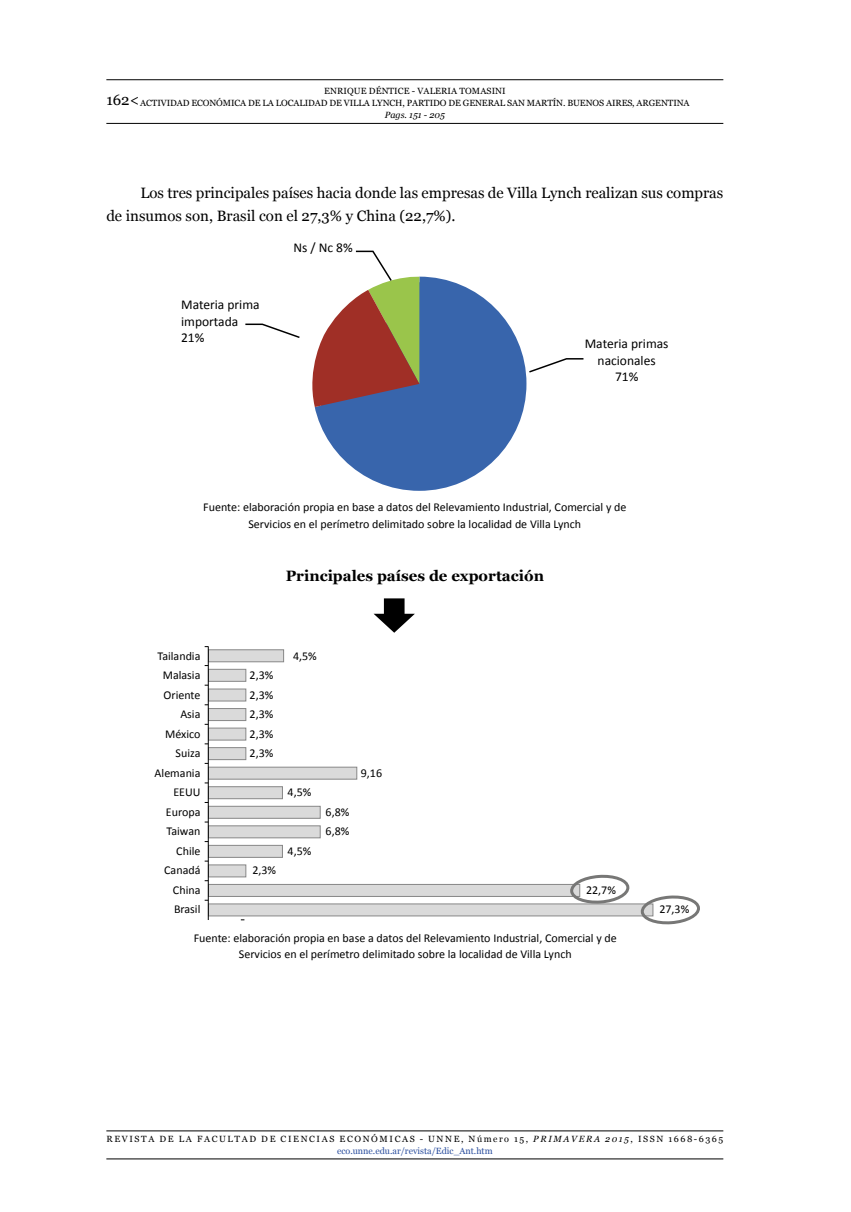
<style>
.page{position:relative;width:851px;height:1212px;background:#fff}
.page>*{position:absolute;margin:0;border:0;box-sizing:border-box;transform-origin:0 0}
.t1{font:15px/22.5px "Georgia";color:#000}
.t2{font:700 15px "Georgia";color:#000}
.t3{font:13.5px/16.5px "Calibri";color:#000}
.t4{font:12px/19.5px "Calibri";color:#000;text-align:center}
.t5{font:9px/12px "Georgia";color:#000;text-align:center}
.t6{font:9px/12px "Georgia";letter-spacing:.18em;color:#000;text-align:center}
.t7{font:italic 9px "Georgia";color:#000}
.s1{font-style:italic}
.s2{color:#294d9d}
</style>
<div class="page">
<hr style="left:106px;top:123px;width:617px;height:1px;background:#000">
<hr style="left:106px;top:79px;width:617px;height:1px;background:#000">
<hr style="left:106px;top:1158px;width:617px;height:1px;background:#000">
<hr style="left:106px;top:1130px;width:617px;height:1px;background:#000">
<div style="left:312px;top:277px;width:214px;height:214px;background:#3865ac;border-radius:50%"></div>
<svg style="left:245px;top:250px;width:174px;height:159px"></svg>
<svg style="left:529px;top:358px;width:55px;height:15px"></svg>
<svg style="left:373px;top:598px;width:42px;height:35px"></svg>
<div style="left:208px;top:649px;width:76px;height:13px;background:#dadada;border:1px solid #878787"></div>
<div style="left:208px;top:669px;width:38px;height:12px;background:#dadada;border:1px solid #878787"></div>
<div style="left:208px;top:689px;width:38px;height:12px;background:#dadada;border:1px solid #878787"></div>
<div style="left:208px;top:708px;width:38px;height:13px;background:#dadada;border:1px solid #878787"></div>
<div style="left:208px;top:728px;width:38px;height:12px;background:#dadada;border:1px solid #878787"></div>
<div style="left:208px;top:747px;width:38px;height:13px;background:#dadada;border:1px solid #878787"></div>
<div style="left:208px;top:767px;width:149px;height:12px;background:#dadada;border:1px solid #878787"></div>
<div style="left:208px;top:786px;width:74px;height:13px;background:#dadada;border:1px solid #878787"></div>
<div style="left:208px;top:806px;width:112px;height:12px;background:#dadada;border:1px solid #878787"></div>
<div style="left:208px;top:845px;width:74px;height:12px;background:#dadada;border:1px solid #878787"></div>
<div style="left:208px;top:865px;width:38px;height:12px;background:#dadada;border:1px solid #878787"></div>
<div style="left:208px;top:884px;width:372px;height:13px;background:#dadada;border:1px solid #878787"></div>
<div style="left:208px;top:904px;width:445px;height:12px;background:#dadada;border:1px solid #878787"></div>
<div style="left:208px;top:826px;width:112px;height:12px;background:#dadada;border:1px solid #878787"></div>
<hr style="left:208px;top:646px;width:1px;height:274px;background:#000">
<svg style="left:569px;top:875px;width:61px;height:30px"></svg>
<svg style="left:640px;top:895px;width:60px;height:30px"></svg>
<p class="t5" style="left:140px;top:85px;width:551px">ENRIQUE DÉNTICE - VALERIA TOMASINI<br>ACTIVIDAD ECONÓMICA DE LA LOCALIDAD DE VILLA LYNCH, PARTIDO DE GENERAL SAN MARTÍN. BUENOS AIRES, ARGENTINA</p>
<p class="t7" style="left:385px;top:109px;width:61px">Pags. 151 - 205</p>
<p class="t1" style="left:106px;top:89px;width:34px">162&lt;</p>
<p class="t1" style="left:106px;top:182px;width:618px;text-indent:34px">Los tres principales países hacia donde las empresas de Villa Lynch realizan sus compras de insumos son, Brasil con el 27,3% y China (22,7%).</p>
<p class="t3" style="left:181px;top:297px;width:80px">Materia prima importada<br>21%</p>
<p class="t3" style="left:293px;top:240px;width:61px">Ns / Nc 8%</p>
<p class="t3" style="left:584px;top:336px;width:85px;text-align:center">Materia primas nacionales<br>71%</p>
<p class="t4" style="left:203px;top:499px;width:424px;line-height:16.5px">Fuente: elaboración propia en base a datos del Relevamiento Industrial, Comercial y de<br>Servicios en el perímetro delimitado sobre la localidad de Villa Lynch</p>
<p class="t2" style="left:285px;top:566px;width:260px">Principales países de exportación</p>
<p class="t4" style="left:155px;top:646px;width:47px;text-align:right">Tailandia<br>Malasia<br>Oriente<br>Asia<br>México<br>Suiza<br>Alemania<br>EEUU<br>Europa<br>Taiwan<br>Chile<br>Canadá<br>China<br>Brasil</p>
<p class="t4" style="left:293px;top:646px;width:25px">4,5%</p>
<p class="t4" style="left:249px;top:665px;width:25px;text-align:justify">2,3% 2,3% 2,3% 2,3% 2,3%</p>
<p class="t4" style="left:287px;top:782px;width:25px">4,5%</p>
<p class="t4" style="left:287px;top:841px;width:25px">4,5%</p>
<p class="t4" style="left:252px;top:860px;width:25px">2,3%</p>
<p class="t4" style="left:325px;top:802px;width:25px;text-align:left">6,8%<br>6,8%</p>
<p class="t4" style="left:361px;top:763px;width:23px">9,16</p>
<p class="t4" style="left:586px;top:880px;width:31px">22,7%</p>
<p class="t4" style="left:194px;top:930px;width:424px;line-height:16.5px">Fuente: elaboración propia en base a datos del Relevamiento Industrial, Comercial y de<br>Servicios en el perímetro delimitado sobre la localidad de Villa Lynch</p>
<p class="t4" style="left:659px;top:899px;width:31px">27,3%</p>
<p class="t6" style="left:106px;top:1133px;width:618px">REVISTA DE LA FACULTAD DE CIENCIAS ECONÓMICAS - UNNE, Número 15, <span class="s1">PRIMAVERA 2015</span>, ISSN 1668-6365 <span class="s2">eco.unne.edu.ar/revista/Edic_Ant.htm</span></p>
</div>
